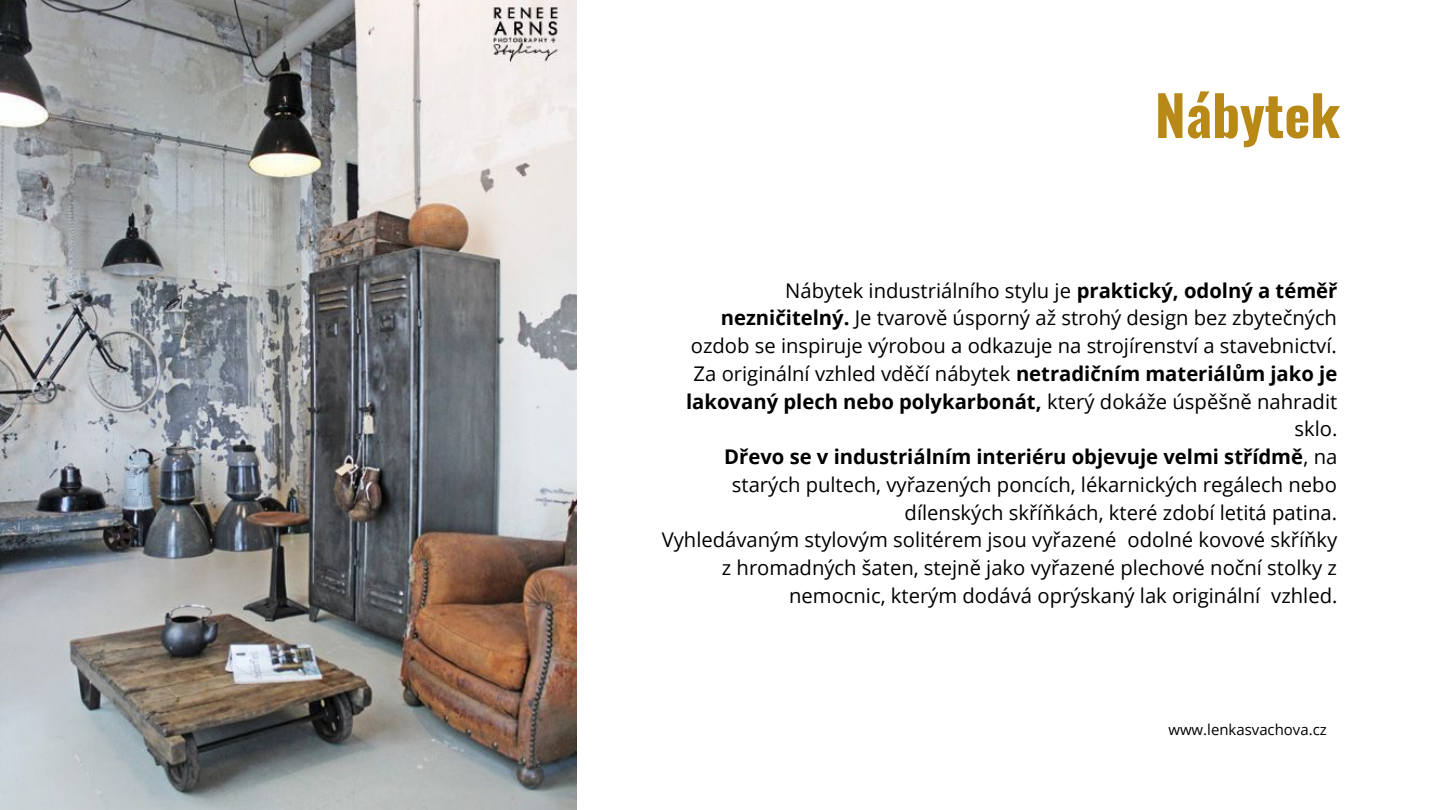
<style>
.page{position:relative;width:1440px;height:810px;background:#fff}
.page>*{position:absolute;margin:0;border:0;box-sizing:border-box;transform-origin:0 0}
.t1{font:700 55.2px "Oswald";color:#b88917}
.t2{font:20.2px/27.8px "Open Sans";color:#010101;text-align:right}
.t3{font:14.9px "Open Sans";color:#000}
.s1{font-weight:700}
</style>
<div class="page">
<img style="left:0;top:0;width:577px;height:810px">
<p class="t1" style="left:1155px;top:72px;width:187px">Nábytek</p>
<p class="t2" style="left:691px;top:276px;width:648px">Nábytek industriálního stylu je <span class="s1">praktický, odolný a téměř nezničitelný.</span> Je tvarově úsporný až strohý design bez zbytečných ozdob se inspiruje výrobou a odkazuje na strojírenství a stavebnictví.</p>
<p class="t2" style="left:686px;top:359px;width:653px">Za originální vzhled vděčí nábytek <span class="s1">netradičním materiálům jako je lakovaný plech nebo polykarbonát,</span> který dokáže úspěšně nahradit sklo.</p>
<p class="t2" style="left:724px;top:442px;width:615px"><span class="s1">Dřevo se v industriálním interiéru objevuje velmi střídmě</span>, na starých pultech, vyřazených poncích, lékarnických regálech nebo dílenských skříňkách, které zdobí letitá patina.</p>
<p class="t2" style="left:662px;top:526px;width:677px">Vyhledávaným stylovým solitérem jsou vyřazené odolné kovové skříňky z hromadných šaten, stejně jako vyřazené plechové noční stolky z nemocnic, kterým dodává oprýskaný lak originální vzhled.</p>
<p class="t3" style="left:1168px;top:719px;width:160px">www.lenkasvachova.cz</p>
</div>
